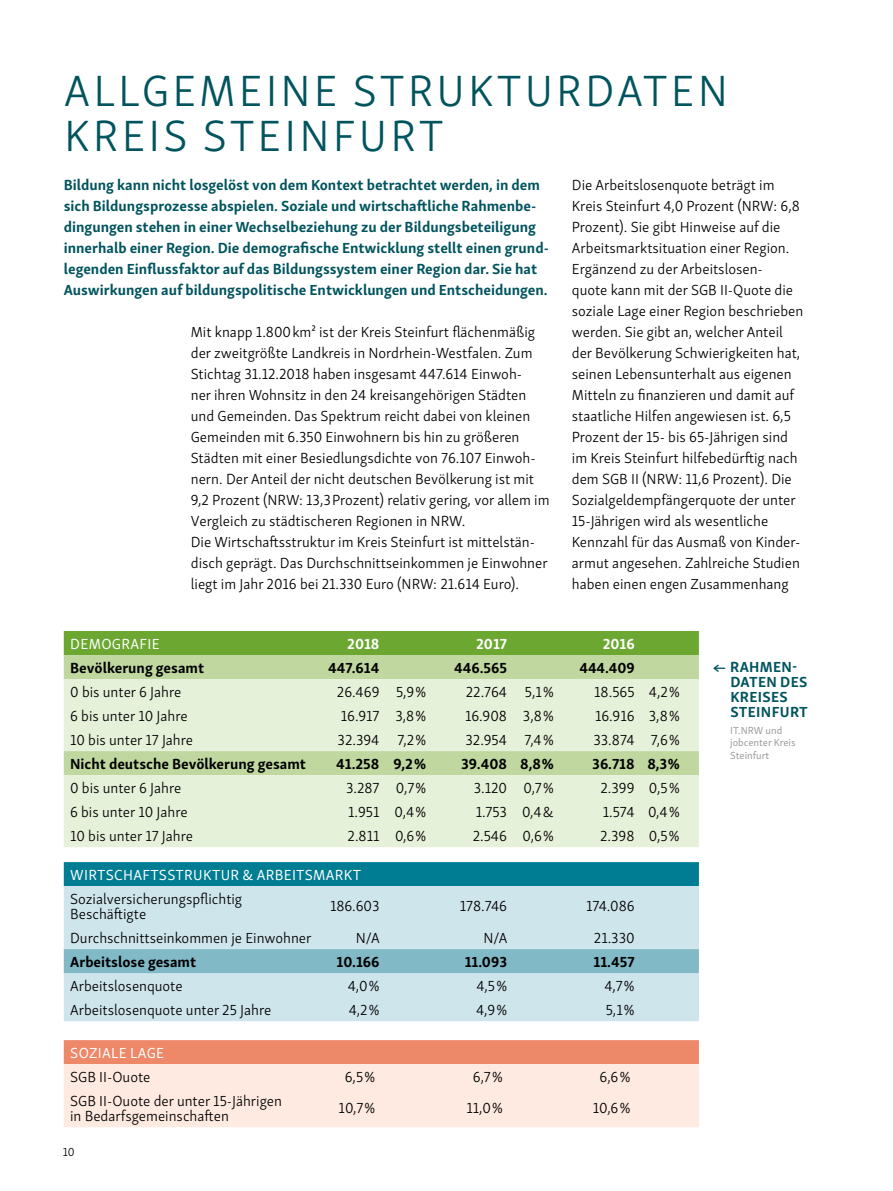
<style>
.page{position:relative;width:893px;height:1191px;background:#fff}
.page>*{position:absolute;margin:0;border:0;box-sizing:border-box;transform-origin:0 0}
.t1{font:300 45px/45px "Skolar Sans Latn";letter-spacing:.07em;color:#00545e}
.t2{font:300 15px/21px "Skolar Sans Latn";color:#000}
.t3{font:700 15px/21px "Skolar Sans Latn";color:#00545e}
.t4{font:700 15px "Skolar Sans Latn";color:#000}
.t5{font:15px "Skolar Sans Latn";letter-spacing:.02em;color:#fff}
.t6{font:700 15px/15px "Skolar Sans Latn";letter-spacing:.02em;color:#00545e}
.t7{font:700 15px "Skolar Sans Latn";color:#fff}
.t8{font:300 12px "Skolar Sans Latn";color:#000}
.t9{font:10.5px/12.6px "Skolar Sans Latn";color:#989999}
.s1{font-weight:600}
</style>
<div class="page">
<div style="left:64px;top:631px;width:635px;height:24px;background:#6ca831"></div>
<div style="left:64px;top:655px;width:635px;height:24px;background:#c0d89f"></div>
<svg style="left:64px;top:679px;width:635px;height:168px;background:#e0edd1"></svg>
<div style="left:64px;top:862px;width:635px;height:24px;background:#007d93"></div>
<div style="left:64px;top:886px;width:635px;height:135px;background:#cfe5ec"></div>
<div style="left:64px;top:949px;width:635px;height:24px;background:#81b9c6"></div>
<svg style="left:64px;top:1040px;width:635px;height:87px;background:#f9cfbf"></svg>
<h1 class="t1" style="left:64px;top:65px;width:665px">ALLGEMEINE STRUKTURDATEN<br>KREIS STEINFURT</h1>
<p class="t3" style="left:64px;top:173px;width:487px">Bildung kann nicht losgelöst von dem Kontext betrachtet werden, in dem sich Bildungsprozesse abspielen. Soziale und wirtschaftliche Rahmenbe&shy;dingungen stehen in einer Wechselbeziehung zu der Bildungsbeteiligung innerhalb einer Region. Die demografische Entwicklung stellt einen grund&shy;legenden Einflussfaktor auf das Bildungssystem einer Region dar. Sie hat Auswirkungen auf bildungspolitische Entwicklungen und Entscheidungen.</p>
<p class="t2" style="left:191px;top:320px;width:360px">Mit knapp 1.800 km² ist der Kreis Steinfurt flächenmäßig der zweitgrößte Landkreis in Nordrhein-Westfalen. Zum Stichtag 31.12.2018 haben insgesamt 447.614 Einwoh-<br>ner ihren Wohnsitz in den 24 kreisangehörigen Städten und Gemeinden. Das Spektrum reicht dabei von kleinen Gemeinden mit 6.350 Einwohnern bis hin zu größeren Städten mit einer Besiedlungsdichte von 76.107 Einwoh&shy;nern. Der Anteil der nicht deutschen Bevölkerung ist mit 9,2 Prozent (NRW: 13,3 Prozent) relativ gering, vor allem im Vergleich zu städtischeren Regionen in NRW.<br>Die Wirtschaftsstruktur im Kreis Steinfurt ist mittelstän&shy;disch geprägt. Das Durchschnittseinkommen je Einwohner liegt im Jahr 2016 bei 21.330 Euro (NRW: 21.614 Euro).</p>
<p class="t2" style="left:572px;top:173px;width:233px">Die Arbeitslosenquote beträgt im Kreis Steinfurt 4,0 Prozent (NRW: 6,8<br>Prozent). Sie gibt Hinweise auf die Arbeitsmarktsituation einer Region.<br>Ergänzend zu der Arbeitslosen-<br>quote kann mit der SGB II-Quote die soziale Lage einer Region beschrieben werden. Sie gibt an, welcher Anteil der Bevölkerung Schwierigkeiten hat, seinen Lebensunterhalt aus eigenen Mitteln zu finanzieren und damit auf staatliche Hilfen angewiesen ist. 6,5<br>Prozent der 15- bis 65-Jährigen sind im Kreis Steinfurt hilfebedürftig nach dem SGB II (NRW: 11,6 Prozent). Die Sozialgeldempfängerquote der unter 15-Jährigen wird als wesentliche Kennzahl für das Ausmaß von Kinder&shy;armut angesehen. Zahlreiche Studien haben einen engen Zusammenhang</p>
<p class="t5" style="left:70px;top:632px;width:91px">DEMOGRAFIE</p>
<p class="t7" style="left:347px;top:631px;width:34px">2018</p>
<p class="t7" style="left:476px;top:631px;width:32px">2017</p>
<p class="t7" style="left:603px;top:631px;width:33px">2016</p>
<p class="t4" style="left:70px;top:655px;width:135px">Bevölkerung gesamt</p>
<p class="t4" style="left:328px;top:655px;width:53px">447.614</p>
<p class="t4" style="left:454px;top:655px;width:55px">446.565</p>
<p class="t4" style="left:579px;top:655px;width:57px">444.409</p>
<p class="t2" style="left:70px;top:680px;width:113px">0 bis unter 6 Jahre</p>
<p class="t2" style="left:337px;top:680px;width:91px">26.469 5,9 %</p>
<p class="t2" style="left:466px;top:680px;width:89px">22.764 5,1 %</p>
<p class="t2" style="left:594px;top:680px;width:87px">18.565 4,2 %</p>
<p class="t2" style="left:70px;top:704px;width:119px">6 bis unter 10 Jahre</p>
<p class="t2" style="left:341px;top:704px;width:87px">16.917 3,8 %</p>
<p class="t2" style="left:465px;top:704px;width:90px">16.908 3,8 %</p>
<p class="t2" style="left:595px;top:704px;width:86px">16.916 3,8 %</p>
<p class="t2" style="left:70px;top:728px;width:124px">10 bis unter 17 Jahre</p>
<p class="t2" style="left:338px;top:728px;width:90px">32.394 7,2 %</p>
<p class="t2" style="left:466px;top:728px;width:90px">32.954 7,4 %</p>
<p class="t2" style="left:593px;top:728px;width:88px">33.874 7,6 %</p>
<p class="t4" style="left:70px;top:751px;width:237px">Nicht deutsche Bevölkerung gesamt</p>
<p class="t4" style="left:336px;top:751px;width:92px">41.258 9,2 %</p>
<p class="t4" style="left:461px;top:751px;width:94px">39.408 8,8 %</p>
<p class="t4" style="left:592px;top:751px;width:89px">36.718 8,3 %</p>
<p class="t2" style="left:70px;top:776px;width:113px">0 bis unter 6 Jahre</p>
<p class="t2" style="left:346px;top:776px;width:82px">3.287 0,7 %</p>
<p class="t2" style="left:474px;top:776px;width:82px">3.120 0,7 %</p>
<p class="t2" style="left:601px;top:776px;width:81px">2.399 0,5 %</p>
<p class="t2" style="left:70px;top:800px;width:119px">6 bis unter 10 Jahre</p>
<p class="t2" style="left:348px;top:800px;width:79px">1.951 0,4 %</p>
<p class="t2" style="left:476px;top:800px;width:80px">1.753 0,4 &amp;</p>
<p class="t2" style="left:603px;top:800px;width:78px">1.574 0,4 %</p>
<p class="t2" style="left:70px;top:824px;width:124px">10 bis unter 17 Jahre</p>
<p class="t2" style="left:348px;top:824px;width:80px">2.811 0,6 %</p>
<p class="t2" style="left:473px;top:824px;width:83px">2.546 0,6 %</p>
<p class="t2" style="left:600px;top:824px;width:81px">2.398 0,5 %</p>
<p class="t5" style="left:70px;top:863px;width:292px">WIRTSCHAFTSSTRUKTUR &amp; ARBEITSMARKT</p>
<p class="t2" style="left:70px;top:890px;width:174px;line-height:15px">Sozialversicherungspflichtig<br>Beschäftigte</p>
<p class="t2" style="left:330px;top:894px;width:51px">186.603</p>
<p class="t2" style="left:460px;top:894px;width:49px">178.746</p>
<p class="t2" style="left:586px;top:894px;width:50px">174.086</p>
<p class="t2" style="left:70px;top:926px;width:243px">Durchschnittseinkommen je Einwohner</p>
<p class="t2" style="left:356px;top:926px;width:26px">N/A</p>
<p class="t2" style="left:483px;top:926px;width:26px">N/A</p>
<p class="t2" style="left:594px;top:926px;width:42px">21.330</p>
<p class="t4" style="left:70px;top:949px;width:128px">Arbeitslose gesamt</p>
<p class="t4" style="left:337px;top:949px;width:44px">10.166</p>
<p class="t4" style="left:465px;top:949px;width:44px">11.093</p>
<p class="t4" style="left:594px;top:949px;width:43px">11.457</p>
<p class="t2" style="left:70px;top:974px;width:114px">Arbeitslosenquote</p>
<p class="t2" style="left:348px;top:974px;width:33px">4,0 %</p>
<p class="t2" style="left:476px;top:974px;width:32px">4,5 %</p>
<p class="t2" style="left:604px;top:974px;width:32px">4,7 %</p>
<p class="t2" style="left:70px;top:998px;width:203px">Arbeitslosenquote unter 25 Jahre</p>
<p class="t2" style="left:349px;top:998px;width:32px">4,2 %</p>
<p class="t2" style="left:476px;top:998px;width:33px">4,9 %</p>
<p class="t2" style="left:606px;top:998px;width:30px">5,1 %</p>
<p class="t5" style="left:70px;top:1041px;width:95px">SOZIALE LAGE</p>
<p class="t2" style="left:70px;top:1065px;width:82px">SGB II-Ouote</p>
<p class="t2" style="left:345px;top:1065px;width:32px">6,5 %</p>
<p class="t2" style="left:473px;top:1065px;width:31px">6,7 %</p>
<p class="t2" style="left:599px;top:1065px;width:32px">6,6 %</p>
<p class="t2" style="left:70px;top:1092px;width:213px;line-height:15px">SGB II-Ouote der unter 15-Jährigen in Bedarfsgemeinschaften</p>
<p class="t2" style="left:339px;top:1096px;width:38px">10,7 %</p>
<p class="t2" style="left:466px;top:1096px;width:38px">11,0 %</p>
<p class="t2" style="left:593px;top:1096px;width:39px">10,6 %</p>
<p class="t8" style="left:63px;top:1142px;width:13px">10</p>
<p class="t6" style="left:730px;top:658px;width:79px;text-indent:-17px"><span class="s1">←</span> RAHMEN-<br>DATEN DES<br>KREISES<br>STEINFURT</p>
<p class="t9" style="left:730px;top:723px;width:67px">IT.NRW und jobcenter Kreis<br>Steinfurt</p>
</div>
